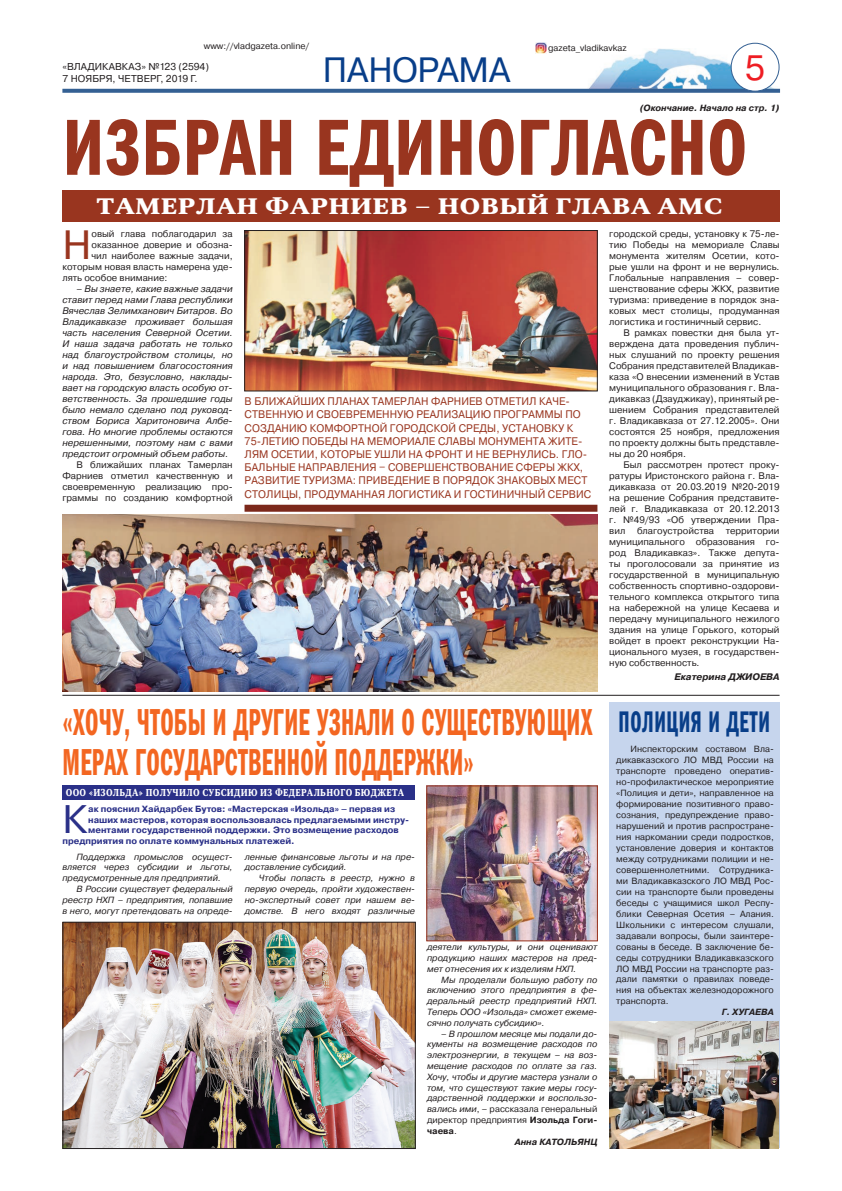
<style>
.page{position:relative;width:842px;height:1191px;background:#fff}
.page>*{position:absolute;margin:0;border:0;box-sizing:border-box;transform-origin:0 0}
.t1{font:80px "Franklin Gothic Demi Cmp ITC";letter-spacing:.01em;color:#99351f}
.t2{font:40.9px "Pragmatica";color:#99351f}
.t3{font:39.9px "Pragmatica";color:#2a3088}
.t4{font:37.8px/40px "Franklin Gothic Demi Cmp ITC";letter-spacing:.01em;color:#f36621;scale:.71 1}
.t5{font:35.3px "Pragmatica";color:#ee1d23}
.t6{font:30px "Franklin Gothic Demi Cmp ITC";letter-spacing:.03em;color:#083e89;scale:.75 1}
.t7{font:700 22.3px "Octava";letter-spacing:.01em;color:#fff;scale:1.21 1}
.t8{font:11px/13.2px "Pragmatica";letter-spacing:.01em;color:#99351f;scale:.95 1}
.t9{font:700 10px "Octava";letter-spacing:.04em;color:#fff;scale:.85 1}
.t10{font:10px/12px "Pragmatica";letter-spacing:.01em;color:#231f20}
.t11{font:9.5px/11px "Pragmatica";color:#231f20;text-align:justify}
.t12{font:italic 9.5px/11px "Pragmatica";color:#231f20;text-align:justify}
.t13{font:italic 700 9.5px "Pragmatica";color:#231f20}
.t14{font:italic 9px/10.8px "Pragmatica";color:#231f20;text-align:justify}
.t15{font:9px/11px "Pragmatica";color:#231f20;text-align:justify}
.t16{font:700 9px "Pragmatica";color:#2a3088}
.t17{font:italic 700 9px "Pragmatica";color:#231f20}
.t18{font:700 9px "Pragmatica";color:#231f20}
.s1{font-family:"Helv DL AE Bold";font-weight:400}
.s2{font-style:italic}
.s3{font-weight:700}
.s4{font-weight:400}
</style>
<div class="page">
<img style="left:588px;top:49px;width:192px;height:40px">
<svg style="left:62px;top:89px;width:718px;height:4px;background:#3f6899"></svg>
<div style="left:731px;top:43px;width:48px;height:48px;background:#fff;border-radius:50%"></div>
<div style="left:731px;top:43px;width:49px;height:49px;border:1px solid #346093;border-radius:50%"></div>
<div style="left:609px;top:703px;width:171px;height:445px;background:#c6d5ed"></div>
<div style="left:63px;top:785px;width:352px;height:15px;background:#2a3088"></div>
<svg style="left:535px;top:43px;width:11px;height:11px"></svg>
<hr style="left:62px;top:695px;width:718px;height:1px;background:#231f20">
<img style="left:429px;top:788px;width:167px;height:151px">
<div style="left:427px;top:786px;width:171px;height:155px;border:1px solid #99351f"></div>
<img style="left:65px;top:924px;width:348px;height:223px">
<div style="left:63px;top:922px;width:352px;height:227px;border:1px solid #231f20"></div>
<img style="left:610px;top:1022px;width:168px;height:126px">
<img style="left:247px;top:232px;width:348px;height:157px">
<div style="left:245px;top:230px;width:352px;height:161px;border:1px solid #231f20"></div>
<div style="left:245px;top:505px;width:352px;height:7px;background:#7b281b"></div>
<img style="left:62px;top:515px;width:535px;height:176px">
<div style="left:62px;top:190px;width:718px;height:32px;background:#99351f"></div>
<p class="t15" style="left:204px;top:41px;width:107px">www://vladgazeta.online/</p>
<p class="t15" style="left:548px;top:43px;width:80px">gazeta_vladikavkaz</p>
<p class="t10" style="left:62px;top:62px;width:148px">«ВЛАДИКАВКАЗ» №123 (2594)<br>7 НОЯБРЯ, ЧЕТВЕРГ, 2019 Г.</p>
<h3 class="t5" style="left:745px;top:54px;width:22px">5</h3>
<p class="t17" style="left:640px;top:102px;width:141px">(Окончание. Начало на стр. <span class="s1">1)</span></p>
<h1 class="t1" style="left:63px;top:101px;width:686px">ИЗБРАН ЕДИНОГЛАСНО</h1>
<h3 class="t7" style="left:97px;top:192px;width:518px">ТАМЕРЛАН ФАРНИЕВ – НОВЫЙ ГЛАВА АМС</h3>
<h2 class="t2" style="left:62px;top:230px;width:31px">Н</h2>
<p class="t11" style="left:91px;top:229px;width:143px">овый глава поблагодарил за</p>
<p class="t11" style="left:91px;top:240px;width:143px">оказанное доверие и обозна-</p>
<p class="t11" style="left:91px;top:251px;width:143px">чил наиболее важные задачи,</p>
<p class="t11" style="left:62px;top:262px;width:172px">которым новая власть намерена уде-</p>
<p class="t11" style="left:62px;top:273px;width:107px">лять особое внимание:</p>
<p class="t12" style="left:62px;top:283px;width:172px;text-indent:14px">– Вы знаете, какие важные задачи ставит перед нами Глава республики Вячеслав Зелимханович Битаров. Во Владикавказе проживает большая часть населения Северной Осетии.<br>И наша задача работать не только над благоустройством столицы, но и над повышением благосостояния народа. Это, безусловно, наклады&shy;вает на городскую власть особую от&shy;ветственность. За прошедшие годы было немало сделано под руковод&shy;ством Бориса Харитоновича Албе&shy;гова. Но многие проблемы остаются нерешенными, поэтому нам с вами предстоит огромный объем работы.</p>
<p class="t11" style="left:62px;top:460px;width:172px;text-indent:14px">В ближайших планах Тамерлан Фарниев отметил качественную и своевременную реализацию про&shy;граммы по созданию комфортной</p>
<p class="t8" style="left:245px;top:396px;width:366px">В БЛИЖАЙШИХ ПЛАНАХ ТАМЕРЛАН ФАРНИЕВ ОТМЕТИЛ КАЧЕ-СТВЕННУЮ И СВОЕВРЕМЕННУЮ РЕАЛИЗАЦИЮ ПРОГРАММЫ ПО СОЗДАНИЮ КОМФОРТНОЙ ГОРОДСКОЙ СРЕДЫ, УСТАНОВКУ К 75-ЛЕТИЮ ПОБЕДЫ НА МЕМОРИАЛЕ СЛАВЫ МОНУМЕНТА ЖИТЕ-ЛЯМ ОСЕТИИ, КОТОРЫЕ УШЛИ НА ФРОНТ И НЕ ВЕРНУЛИСЬ. ГЛО-БАЛЬНЫЕ НАПРАВЛЕНИЯ ‒ СОВЕРШЕНСТВОВАНИЕ СФЕРЫ ЖКХ, РАЗВИТИЕ ТУРИЗМА: ПРИВЕДЕНИЕ В ПОРЯДОК ЗНАКОВЫХ МЕСТ СТОЛИЦЫ, ПРОДУМАННАЯ ЛОГИСТИКА И ГОСТИНИЧНЫЙ СЕРВИС</p>
<h3 class="t4" style="left:62px;top:703px;width:748px">«ХОЧУ, ЧТОБЫ И ДРУГИЕ УЗНАЛИ О СУЩЕСТВУЮЩИХ<br>МЕРАХ ГОСУДАРСТВЕННОЙ ПОДДЕРЖКИ»</h3>
<p class="t9" style="left:66px;top:786px;width:400px">ООО «ИЗОЛЬДА» ПОЛУЧИЛО СУБСИДИЮ ИЗ ФЕДЕРАЛЬНОГО БЮДЖЕТА</p>
<h3 class="t3" style="left:62px;top:805px;width:26px">К</h3>
<p class="t16" style="left:88px;top:803px;width:309px">ак пояснил Хайдарбек Бутов: «Мастерская «Изольда» – первая из</p>
<p class="t16" style="left:88px;top:814px;width:323px">наших мастеров, которая воспользовалась предлагаемыми инстру-</p>
<p class="t16" style="left:88px;top:824px;width:312px">ментами государственной поддержки. Это возмещение расходов</p>
<p class="t16" style="left:62px;top:835px;width:234px">предприятия по оплате коммунальных платежей.</p>
<p class="t14" style="left:62px;top:851px;width:172px;text-indent:14px">Поддержка промыслов осущест&shy;вляется через субсидии и льготы, предусмотренные для предприятий.</p>
<p class="t14" style="left:62px;top:884px;width:172px;text-indent:14px">В России существует федеральный реестр НХП – предприятия, попавшие в него, могут претендовать на опреде-</p>
<p class="t14" style="left:245px;top:851px;width:172px">ленные финансовые льготы и на пре&shy;доставление субсидий.</p>
<p class="t14" style="left:245px;top:873px;width:172px;text-indent:14px">Чтобы попасть в реестр, нужно в первую очередь, пройти художествен&shy;но-экспертный совет при нашем ве&shy;домстве. В него входят различные</p>
<p class="t14" style="left:427px;top:942px;width:172px">деятели культуры, и они оценивают продукцию наших мастеров на пред&shy;мет отнесения их к изделиям НХП.</p>
<p class="t14" style="left:427px;top:974px;width:172px;text-indent:14px">Мы проделали большую работу по включению этого предприятия в фе&shy;деральный реестр предприятий НХП.<br>Теперь ООО «Изольда» сможет ежеме&shy;сячно получать субсидию».</p>
<p class="t14" style="left:441px;top:1028px;width:158px">– В прошлом месяце мы подали до-</p>
<p class="t14" style="left:427px;top:1039px;width:172px">кументы на возмещение расходов по</p>
<p class="t14" style="left:427px;top:1050px;width:172px">электроэнергии, в текущем – на воз-</p>
<p class="t14" style="left:427px;top:1061px;width:172px">мещение расходов по оплате за газ.</p>
<p class="t14" style="left:427px;top:1071px;width:172px">Хочу, чтобы и другие мастера узнали о</p>
<p class="t14" style="left:427px;top:1082px;width:172px">том, что существуют такие меры госу-</p>
<p class="t14" style="left:427px;top:1093px;width:172px">дарственной поддержки и воспользо-</p>
<p class="t15" style="left:427px;top:1104px;width:172px"><span class="s2">вались ими</span>, – рассказала генеральный</p>
<p class="t15" style="left:427px;top:1115px;width:172px">директор предприятия <span class="s3">Изольда Гоги-</span></p>
<p class="t18" style="left:427px;top:1125px;width:31px">чаева<span class="s4">.</span></p>
<p class="t17" style="left:515px;top:1136px;width:84px">Анна КАТОЛЬЯНЦ</p>
<p class="t11" style="left:609px;top:229px;width:172px">городской среды, установку к 75-ле&shy;тию Победы на мемориале Славы монумента жителям Осетии, кото&shy;рые ушли на фронт и не вернулись.<br>Глобальные направления – совер&shy;шенствование сферы ЖКХ, развитие туризма: приведение в порядок зна&shy;ковых мест столицы, продуманная логистика и гостиничный сервис.</p>
<p class="t11" style="left:609px;top:328px;width:172px;text-indent:14px">В рамках повестки дня была ут&shy;верждена дата проведения публич&shy;ных слушаний по проекту решения Собрания представителей Владикав&shy;каза «О внесении изменений в Устав муниципального образования г. Вла&shy;дикавказ (Дзауджикау), принятый ре&shy;шением Собрания представителей г. Владикавказа от 27.12.2005». Они состоятся 25 ноября, предложения по проекту должны быть представле&shy;ны до 20 ноября.</p>
<p class="t11" style="left:609px;top:460px;width:172px;text-indent:14px">Был рассмотрен протест проку&shy;ратуры Иристонского района г. Вла&shy;дикавказа от 20.03.2019 №20-2019 на решение Собрания представите&shy;лей г. Владикавказа от 20.12.2013 г. №49/93 «Об утверждении Пра&shy;вил благоустройства территории муниципального образования го&shy;род Владикавказ». Также депута&shy;ты проголосовали за принятие из государственной в муниципальную собственность спортивно-оздорови&shy;тельного комплекса открытого типа на набережной на улице Кесаева и передачу муниципального нежилого здания на улице Горького, который войдет в проект реконструкции На&shy;ционального музея, в государствен&shy;ную собственность.</p>
<p class="t13" style="left:675px;top:671px;width:106px">Екатерина ДЖИОЕВА</p>
<h3 class="t6" style="left:618px;top:704px;width:204px">ПОЛИЦИЯ И ДЕТИ</h3>
<p class="t15" style="left:616px;top:744px;width:159px;text-indent:14px">Инспекторским составом Вла&shy;дикавказского ЛО МВД России на транспорте проведено оператив&shy;но-профилактическое мероприятие «Полиция и дети», направленное на формирование позитивного право&shy;сознания, предупреждение право&shy;нарушений и против распростране&shy;ния наркомании среди подростков, установление доверия и контактов между сотрудниками полиции и не&shy;совершеннолетними. Сотрудника&shy;ми Владикавказского ЛО МВД Рос&shy;сии на транспорте были проведены беседы с учащимися школ Респу&shy;блики Северная Осетия – Алания.<br>Школьники с интересом слушали, задавали вопросы, были заинтере&shy;сованы в беседе. В заключение бе&shy;седы сотрудники Владикавказского ЛО МВД России на транспорте раз&shy;дали памятки о правилах поведе&shy;ния на объектах железнодорожного транспорта.</p>
<p class="t17" style="left:722px;top:1007px;width:54px">Г. ХУГАЕВА</p>
</div>
